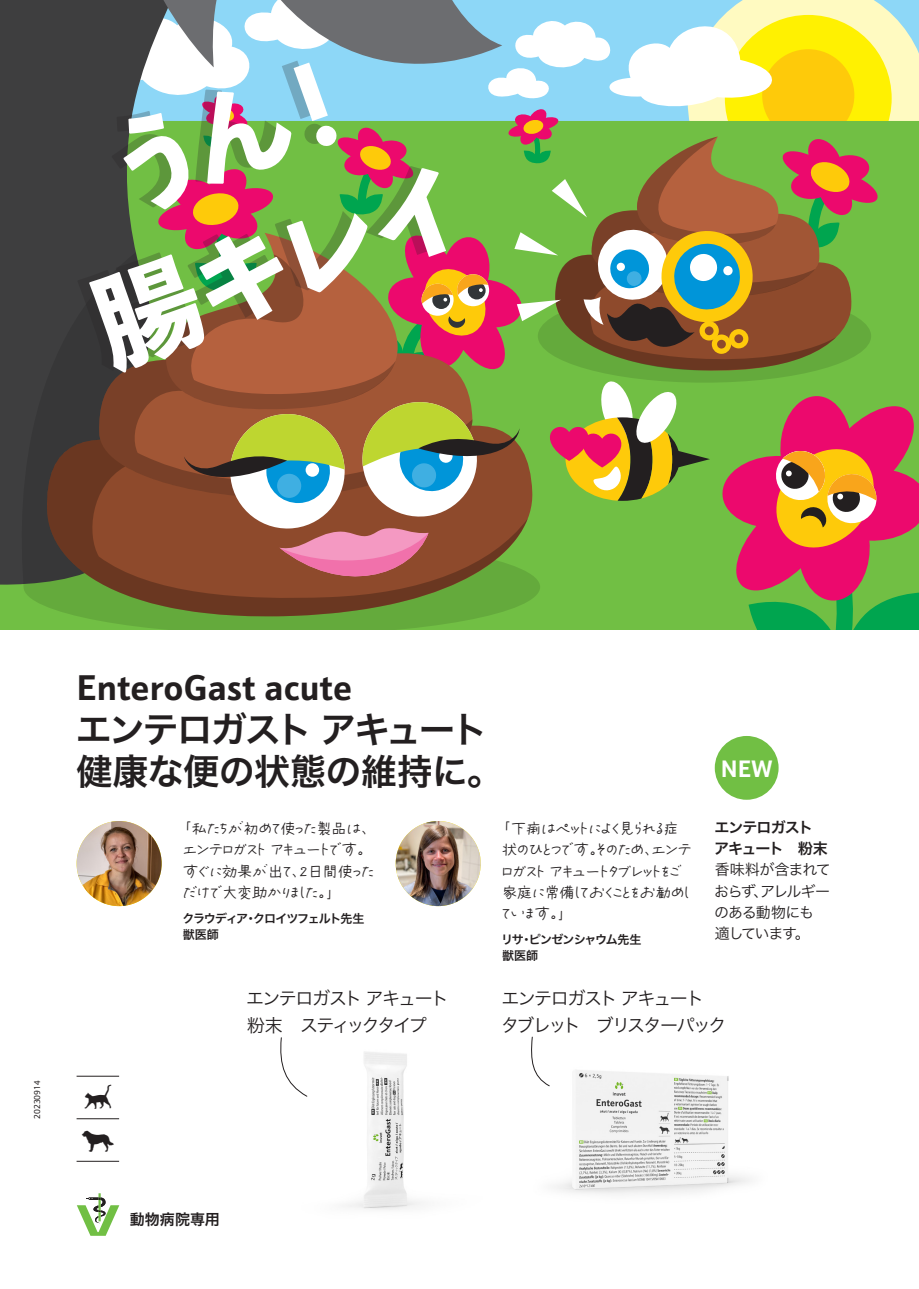
<style>
.page{position:relative;width:919px;height:1289px;background:#fff}
.page>*{position:absolute;margin:0;border:0;box-sizing:border-box;transform-origin:0 0}
.t1{font:105px/138.8px "Toppan Bunkyu Midashi Go Std EB";color:#fff;text-align:center}
.t2{font:36px/42.5px "Hira Kaku Pro W6";letter-spacing:-.035em;color:#231f20}
.t3{font:700 36px "Schnebel Sans ME";color:#231f20}
.t4{font:700 24px "Schnebel Sans ME";color:#fff}
.t5{font:18px/26.5px "Hira Kaku Pro W3";letter-spacing:-.095em;color:#231f20}
.t6{font:15px/21.3px "VDL Pen Letter Medium";letter-spacing:-.225em;color:#231f20}
.t7{font:15px/21.3px "VDL Pen Letter Medium";letter-spacing:-.165em;color:#231f20}
.t8{font:15px/21.3px "Hira Kaku Pro W3";letter-spacing:-.07em;color:#231f20}
.t9{font:15px/21.3px "Hira Kaku Pro W6";letter-spacing:-.055em;color:#231f20}
.t10{font:12px/15.9px "Hira Kaku Pro W6";letter-spacing:-.08em;color:#231f20}
.t11{font:8.7px "Schnebel Sans ME";color:#231f20}
</style>
<div class="page">
<img style="left:548px;top:1070px;width:202px;height:125px">
<div style="left:0;top:128px;width:92px;height:470px;background:#3e3e3f"></div>
<div style="left:0;top:0;width:92px;height:128px;background:#3e3e3f"></div>
<svg style="left:22px;top:252px;width:70px;height:377px;fill:#3e3e3f"></svg>
<svg style="left:47px;top:254px;width:45px;height:362px;fill:#3e3738"></svg>
<svg style="left:92px;top:0;width:826px;height:629px"></svg>
<img style="left:346px;top:1052px;width:76px;height:158px">
<hr style="left:77px;top:1075px;width:42px;height:1px;background:#231f20">
<hr style="left:77px;top:1118px;width:42px;height:1px;background:#231f20">
<hr style="left:77px;top:1160px;width:42px;height:1px;background:#231f20">
<div style="left:714px;top:736px;width:64px;height:63px;background:#71bf44;border-radius:50%"></div>
<img style="left:77px;top:821px;width:85px;height:85px;border-radius:43px">
<img style="left:395px;top:821px;width:85px;height:85px;border-radius:43px">
<svg style="left:280px;top:1037px;width:28px;height:60px"></svg>
<svg style="left:531px;top:1036px;width:19px;height:50px"></svg>
<svg style="left:77px;top:1193px;width:42px;height:42px"></svg>
<h1 class="t1" style="left:26px;top:129px;width:391px;rotate:-20deg">うん！腸キレイ</h1>
<p class="t11" style="left:31px;top:1118px;width:40px;rotate:-90deg">20230914</p>
<h2 class="t3" style="left:77px;top:658px;width:277px">EnteroGast acute</h2>
<h2 class="t2" style="left:76px;top:706px;width:428px">エンテロガスト アキュート健康な便の状態の維持に。</h2>
<p class="t7" style="left:178px;top:817px;width:199px">「私たちが初めて使った製品は、エンテロガスト アキュートです。すぐに効果が出て、2日間使っただけで大変助かりました。」</p>
<p class="t10" style="left:182px;top:910px;width:184px">クラウディア・クロイツフェルト先生獣医師</p>
<p class="t5" style="left:246px;top:983px;width:204px">エンテロガスト アキュート粉末　スティックタイプ</p>
<h3 class="t4" style="left:720px;top:748px;width:53px">NEW</h3>
<p class="t9" style="left:714px;top:815px;width:115px">エンテロガストアキュート　粉末</p>
<p class="t8" style="left:714px;top:858px;width:118px">香味料が含まれておらず、アレルギーのある動物にも適しています。</p>
<p class="t6" style="left:496px;top:817px;width:199px">「下痢はペットによく見られる症状のひとつです。そのため、エンテロガスト アキュートタブレットをご家庭に常備しておくことをお勧めしています。」</p>
<p class="t10" style="left:501px;top:931px;width:142px">リサ・ピンゼンシャウム先生獣医師</p>
<p class="t5" style="left:501px;top:983px;width:227px">エンテロガスト アキュート<br>タブレット　ブリスターパック</p>
<p class="t9" style="left:130px;top:1207px;width:91px">動物病院専用</p>
</div>
